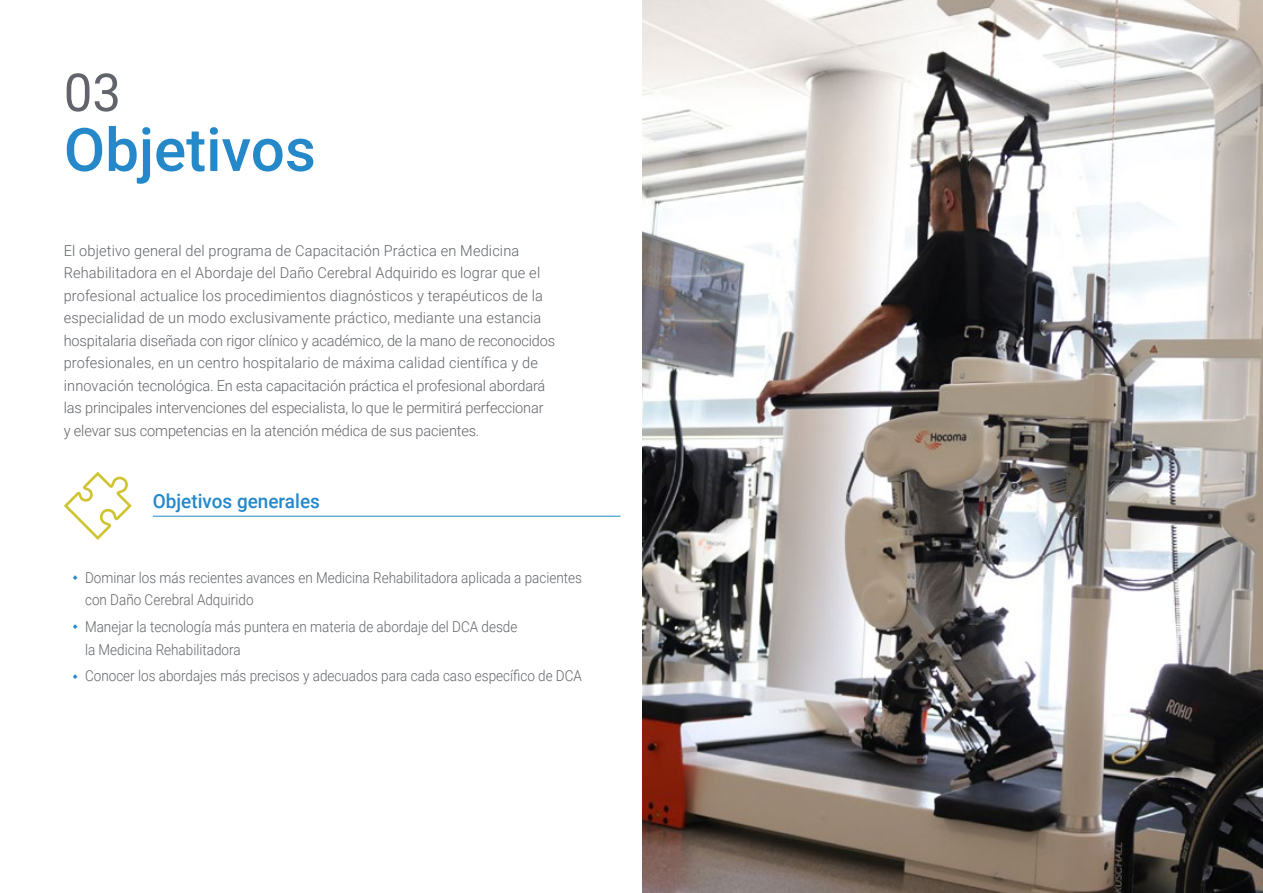
<style>
.page{position:relative;width:1263px;height:893px;background:#fff}
.page>*{position:absolute;margin:0;border:0;box-sizing:border-box;transform-origin:0 0}
.t1{font:500 60px "Roboto";color:#2488c9}
.t2{font:52.5px "Roboto";color:#61646a}
.t3{font:500 19.5px "Roboto";color:#2488c9}
.t4{font:300 15px/22.5px "Roboto";color:#61646a}
.t5{font:300 15px/22.5px "Roboto";color:#61646a;scale:.9 1}
</style>
<div class="page">
<img style="left:642px;top:0;width:621px;height:893px">
<hr style="left:153px;top:516px;width:468px;height:1px;background:#2488c9">
<svg style="left:64px;top:472px;width:68px;height:68px"></svg>
<h2 class="t2" style="left:64px;top:56px;width:59px">03</h2>
<h1 class="t1" style="left:64px;top:108px;width:254px">Objetivos</h1>
<p class="t4" style="left:64px;top:239px;width:493px">El objetivo general del programa de Capacitación Práctica en Medicina Rehabilitadora en el Abordaje del Daño Cerebral Adquirido es lograr que el profesional actualice los procedimientos diagnósticos y terapéuticos de la especialidad de un modo exclusivamente práctico, mediante una estancia hospitalaria diseñada con rigor clínico y académico, de la mano de reconocidos profesionales, en un centro hospitalario de máxima calidad científica y de innovación tecnológica. En esta capacitación práctica el profesional abordará las principales intervenciones del especialista, lo que le permitirá perfeccionar<br>y elevar sus competencias en la atención médica de sus pacientes.</p>
<h3 class="t3" style="left:153px;top:487px;width:169px">Objetivos generales</h3>
<p class="t5" style="left:85px;top:566px;width:554px">Dominar los más recientes avances en Medicina Rehabilitadora aplicada a pacientes con Daño Cerebral Adquirido</p>
<p class="t5" style="left:85px;top:615px;width:482px">Manejar la tecnología más puntera en materia de abordaje del DCA desde la Medicina Rehabilitadora</p>
<p class="t5" style="left:85px;top:664px;width:554px">Conocer los abordajes más precisos y adecuados para cada caso específico de DCA</p>
</div>
